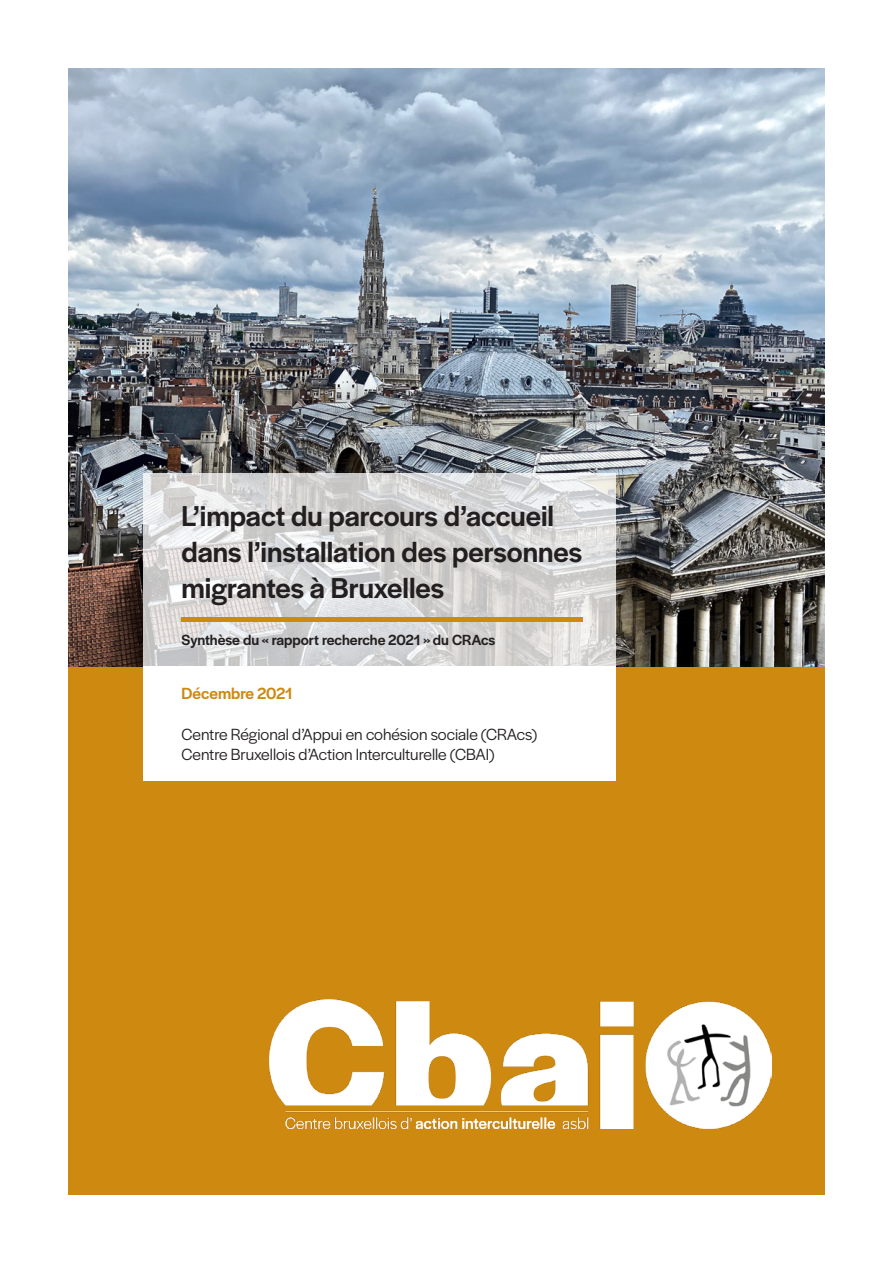
<style>
.page{position:relative;width:893px;height:1263px;background:#fff}
.page>*{position:absolute;margin:0;border:0;box-sizing:border-box;transform-origin:0 0}
.t1{font:500 30px/36px "Halyard Display";color:#231f20}
.t2{font:16.8px/20.1px "Halyard Display";color:#231f20}
.t3{font:500 16.8px "Halyard Display";color:#ce8911}
.t4{font:500 15.3px "Halyard Display";color:#231f20}
</style>
<div class="page">
<img style="left:68px;top:68px;width:756px;height:599px">
<div style="left:68px;top:667px;width:757px;height:528px;background:#ce8911"></div>
<img style="left:269px;top:1000px;width:502px;height:129px">
<svg style="left:144px;top:473px;width:472px;height:193px;background:#d8d8d7"></svg>
<div style="left:144px;top:666px;width:472px;height:115px;background:#fff"></div>
<hr style="left:182px;top:617px;width:401px;height:4px;background:#ce8911">
<h1 class="t1" style="left:182px;top:496px;width:402px">L’impact du parcours d’accueil dans l’installation des personnes migrantes à Bruxelles</h1>
<p class="t4" style="left:182px;top:628px;width:315px">Synthèse du « rapport recherche 2021 » du CRAcs</p>
<p class="t3" style="left:182px;top:682px;width:113px">Décembre 2021</p>
<p class="t2" style="left:182px;top:723px;width:357px">Centre Régional d’Appui en cohésion sociale (CRAcs)<br>Centre Bruxellois d’Action Interculturelle (CBAI)</p>
</div>
